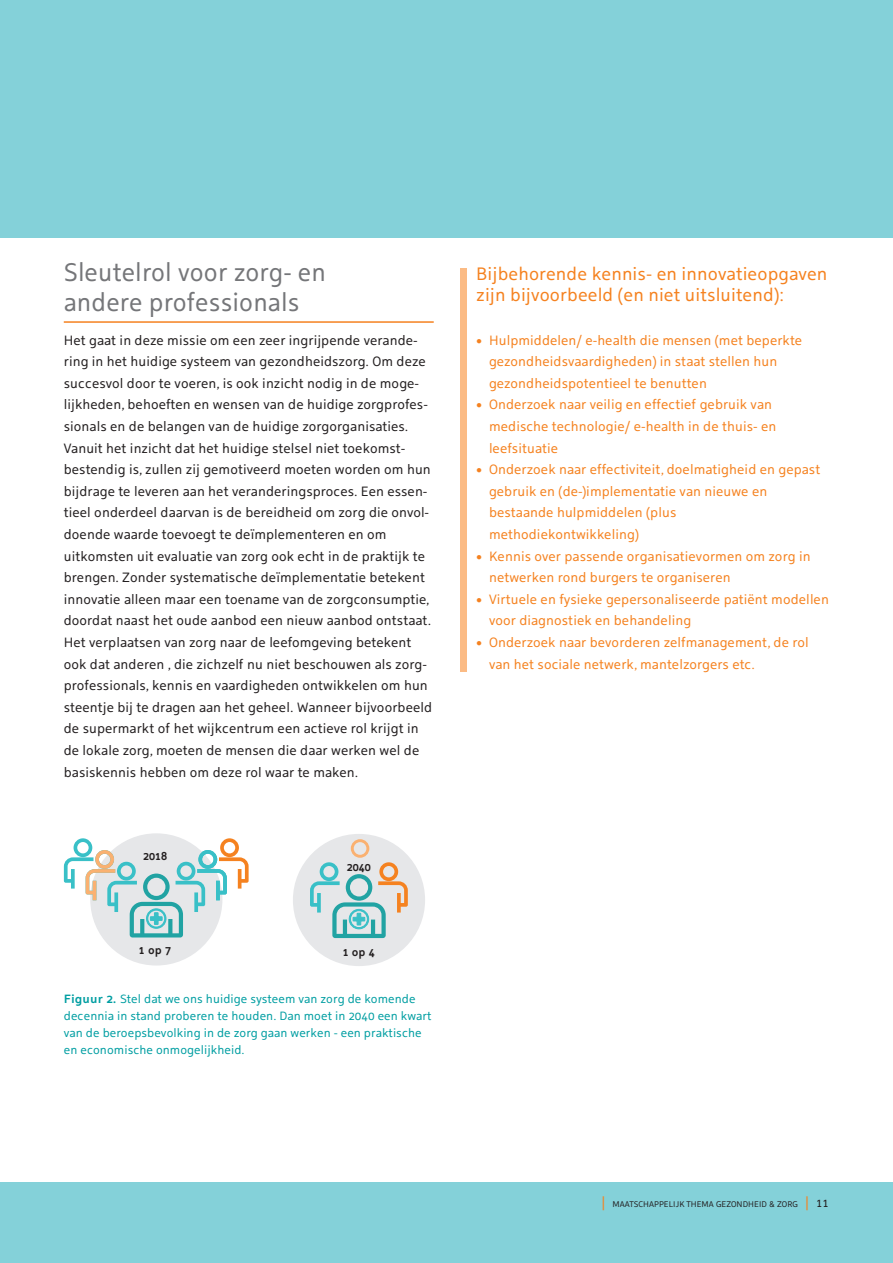
<style>
.page{position:relative;width:893px;height:1263px;background:#fff}
.page>*{position:absolute;margin:0;border:0;box-sizing:border-box;transform-origin:0 0}
.t1{font:25.5px/30px "Holland Sans";color:#757679}
.t2{font:18px/21.6px "Holland Sans";color:#f58220}
.t3{font:13.5px/21.6px "Holland Sans";color:#231f20}
.t4{font:13.5px/21.6px "Holland Sans";color:#f58220}
.t5{font:12px/17.2px "Holland Sans";color:#009ea2}
.t6{font:700 11.55px "Holland Sans";color:#231f20;scale:.95 1}
.t7{font:8.25px "Holland Sans";color:#231f20}
.s1{font-weight:700}
.s2{font-weight:700;font-size:14.25px}
.s3{font-size:14.25px;color:#f58220}
.s4{font-size:12px}
</style>
<div class="page">
<div style="left:0;top:1182px;width:893px;height:81px;background:#84d1d9"></div>
<div style="left:0;top:0;width:893px;height:238px;background:#84d1d9"></div>
<div style="left:461px;top:268px;width:6px;height:403px;background:#fbbb85"></div>
<hr style="left:64px;top:321px;width:370px;height:2px;background:#f58220">
<div style="left:90px;top:833px;width:132px;height:132px;background:#e6e7e9;border-radius:50%"></div>
<svg style="left:64px;top:838px;width:185px;height:99px"></svg>
<div style="left:293px;top:834px;width:132px;height:132px;background:#e6e7e9;border-radius:50%"></div>
<svg style="left:310px;top:839px;width:98px;height:99px"></svg>
<p class="t1" style="left:64px;top:259px;width:264px">Sleutelrol voor zorg- en andere professionals</p>
<p class="t3" style="left:64px;top:330px;width:369px">Het gaat in deze missie om een zeer ingrijpende verande&shy;ring in het huidige systeem van gezondheidszorg. Om deze succesvol door te voeren, is ook inzicht nodig in de moge&shy;lijkheden, behoeften en wensen van de huidige zorgprofes&shy;sionals en de belangen van de huidige zorgorganisaties.<br>Vanuit het inzicht dat het huidige stelsel niet toekomst&shy;bestendig is, zullen zij gemotiveerd moeten worden om hun bijdrage te leveren aan het veranderingsproces. Een essen&shy;tieel onderdeel daarvan is de bereidheid om zorg die onvol&shy;doende waarde toevoegt te deïmplementeren en om uitkomsten uit evaluatie van zorg ook echt in de praktijk te brengen. Zonder systematische deïmplementatie betekent innovatie alleen maar een toename van de zorgconsumptie, doordat naast het oude aanbod een nieuw aanbod ontstaat.</p>
<p class="t3" style="left:64px;top:633px;width:370px">Het verplaatsen van zorg naar de leefomgeving betekent ook dat anderen , die zichzelf nu niet beschouwen als zorg&shy;professionals, kennis en vaardigheden ontwikkelen om hun steentje bij te dragen aan het geheel. Wanneer bijvoorbeeld de supermarkt of het wijkcentrum een actieve rol krijgt in de lokale zorg, moeten de mensen die daar werken wel de basiskennis hebben om deze rol waar te maken.</p>
<p class="t6" style="left:143px;top:851px;width:27px">2018</p>
<p class="t6" style="left:347px;top:862px;width:27px">2040</p>
<p class="t6" style="left:139px;top:945px;width:35px">1 op 7</p>
<p class="t6" style="left:343px;top:947px;width:35px">1 op 4</p>
<p class="t5" style="left:64px;top:991px;width:369px"><span class="s1">Figuur 2.</span> Stel dat we ons huidige systeem van zorg de komende decennia in stand proberen te houden. Dan moet in 2040 een kwart van de beroepsbevolking in de zorg gaan werken - een praktische en economische onmogelijkheid.</p>
<p class="t2" style="left:476px;top:264px;width:353px">Bijbehorende kennis- en innovatieopgaven zijn bijvoorbeeld (en niet uitsluitend):</p>
<p class="t4" style="left:489px;top:330px;width:315px;text-indent:-13px"><span class="s2">•</span> Hulpmiddelen/ e-health die mensen (met beperkte gezondheidsvaardigheden) in staat stellen hun gezondheidspotentieel te benutten</p>
<p class="t4" style="left:489px;top:395px;width:289px;text-indent:-13px"><span class="s2">•</span> Onderzoek naar veilig en effectief gebruik van medische technologie/ e-health in de thuis- en leefsituatie</p>
<p class="t4" style="left:489px;top:460px;width:333px;text-indent:-13px"><span class="s2">•</span> Onderzoek naar effectiviteit, doelmatigheid en gepast gebruik en (de-)implementatie van nieuwe en bestaande hulpmiddelen (plus methodiekontwikkeling)</p>
<p class="t4" style="left:489px;top:546px;width:323px;text-indent:-13px"><span class="s2">•</span> Kennis over passende organisatievormen om zorg in netwerken rond burgers te organiseren</p>
<p class="t4" style="left:489px;top:590px;width:341px;text-indent:-13px"><span class="s2">•</span> Virtuele en fysieke gepersonaliseerde patiënt modellen voor diagnostiek en behandeling</p>
<p class="t4" style="left:489px;top:633px;width:321px;text-indent:-13px"><span class="s2">•</span> Onderzoek naar bevorderen zelfmanagement, de rol van het sociale netwerk, mantelzorgers etc.</p>
<p class="t7" style="left:602px;top:1201px;width:229px"><span class="s3">|</span> MAATSCHAPPELIJK THEMA GEZONDHEID &amp; ZORG <span class="s3">|</span> <span class="s4">11</span></p>
</div>
